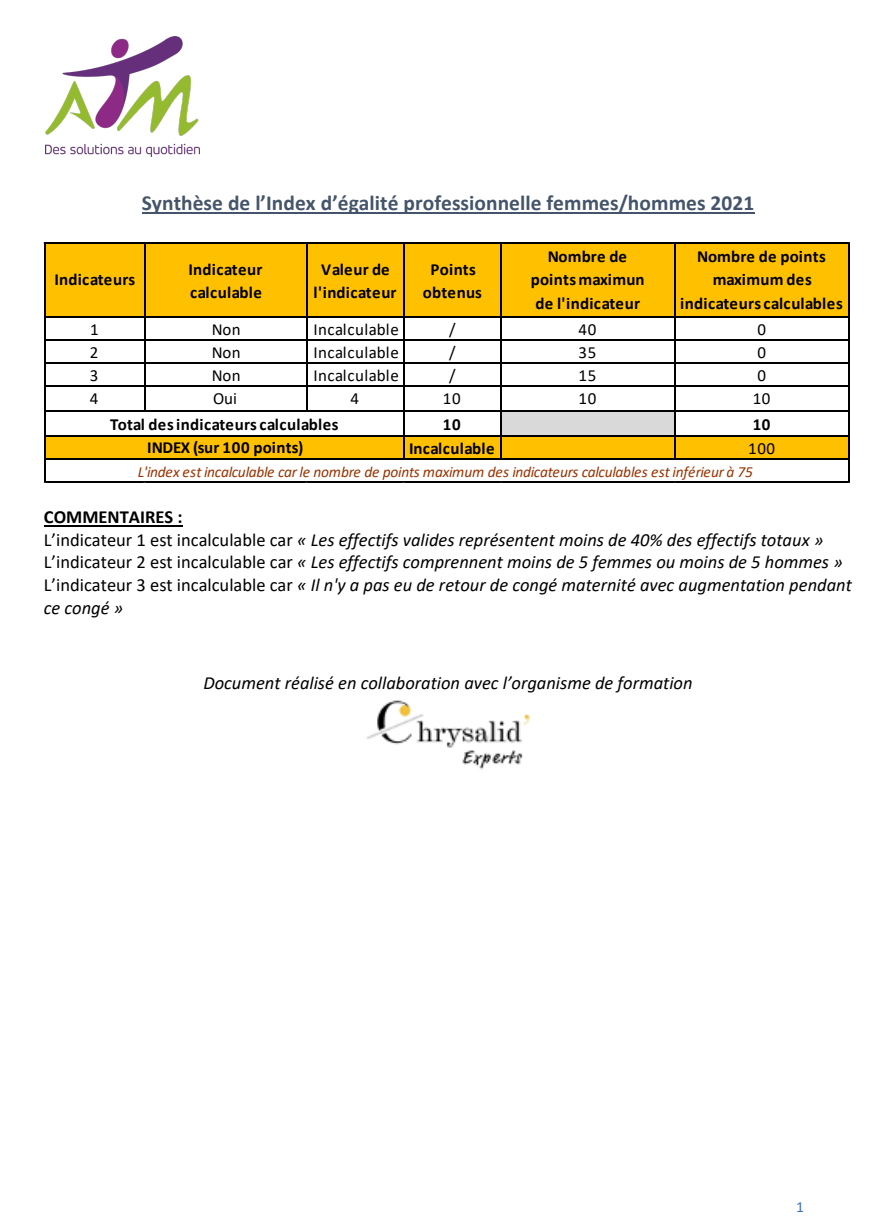
<style>
.page{position:relative;width:893px;height:1229px;background:#fff}
.page>*{position:absolute;margin:0;border:0;box-sizing:border-box;transform-origin:0 0}
.t1{font:700 21.45px "Calibri";letter-spacing:.005em;color:#44546a}
.t2{font:italic 18.45px/22.5px "Calibri";color:#000}
.t3{font:700 16.95px/23.1px "Calibri";letter-spacing:.01em;color:#000;text-align:center}
.t4{font:16.95px "Calibri";letter-spacing:.02em;color:#000}
.t5{font:15.6px "Calibri";color:#4472c4}
.t6{font:italic 15.45px "Calibri";letter-spacing:-.015em;color:#930}
.s1{font-weight:700;font-style:normal}
.s2{font-style:normal}
</style>
<div class="page">
<hr style="left:142px;top:212px;width:612px;height:2px;background:#44546a">
<hr style="left:44px;top:525px;width:139px;height:1px;background:#000">
<div style="left:45px;top:244px;width:805px;height:74px;background:#ffc000"></div>
<div style="left:500px;top:410px;width:176px;height:26px;background:#d9d9d9"></div>
<div style="left:45px;top:435px;width:805px;height:24px;background:#ffc000"></div>
<hr style="left:45px;top:242px;width:805px;height:2px;background:#000">
<hr style="left:45px;top:316px;width:805px;height:2px;background:#000">
<hr style="left:45px;top:339px;width:805px;height:2px;background:#000">
<hr style="left:45px;top:362px;width:805px;height:2px;background:#000">
<hr style="left:45px;top:385px;width:805px;height:2px;background:#000">
<hr style="left:45px;top:410px;width:805px;height:2px;background:#000">
<hr style="left:45px;top:435px;width:805px;height:1px;background:#000">
<hr style="left:45px;top:458px;width:805px;height:1px;background:#000">
<hr style="left:44px;top:242px;width:1px;height:241px;background:#000">
<hr style="left:144px;top:244px;width:1px;height:168px;background:#000">
<hr style="left:306px;top:244px;width:1px;height:168px;background:#000">
<hr style="left:403px;top:244px;width:1px;height:215px;background:#000">
<hr style="left:500px;top:244px;width:1px;height:215px;background:#000">
<hr style="left:674px;top:244px;width:2px;height:215px;background:#000">
<hr style="left:45px;top:481px;width:805px;height:2px;background:#000">
<hr style="left:848px;top:244px;width:2px;height:239px;background:#000">
<img style="left:366px;top:700px;width:164px;height:70px">
<img style="left:45px;top:36px;width:155px;height:121px">
<p class="t1" style="left:142px;top:187px;width:614px">Synthèse de l’Index d’égalité professionnelle femmes/hommes 2021</p>
<p class="t3" style="left:55px;top:268px;width:82px">Indicateurs</p>
<p class="t3" style="left:189px;top:257px;width:75px;text-align:left">Indicateur calculable</p>
<p class="t3" style="left:313px;top:257px;width:85px">Valeur de l'indicateur</p>
<p class="t3" style="left:423px;top:257px;width:61px">Points obtenus</p>
<p class="t3" style="left:531px;top:245px;width:115px">Nombre de points maximun de l'indicateur</p>
<p class="t3" style="left:680px;top:245px;width:164px">Nombre de points maximum des indicateurs calculables</p>
<p class="t4" style="left:90px;top:317px;width:10px">1</p>
<p class="t4" style="left:212px;top:317px;width:30px">Non</p>
<p class="t4" style="left:313px;top:317px;width:87px">Incalculable</p>
<p class="t4" style="left:449px;top:317px;width:8px">/</p>
<p class="t4" style="left:579px;top:317px;width:19px">40</p>
<p class="t4" style="left:757px;top:317px;width:10px">0</p>
<p class="t4" style="left:90px;top:340px;width:10px">2</p>
<p class="t4" style="left:212px;top:340px;width:30px">Non</p>
<p class="t4" style="left:313px;top:340px;width:87px">Incalculable</p>
<p class="t4" style="left:449px;top:340px;width:8px">/</p>
<p class="t4" style="left:579px;top:340px;width:19px">35</p>
<p class="t4" style="left:757px;top:340px;width:10px">0</p>
<p class="t4" style="left:90px;top:364px;width:10px">3</p>
<p class="t4" style="left:212px;top:364px;width:30px">Non</p>
<p class="t4" style="left:313px;top:364px;width:87px">Incalculable</p>
<p class="t4" style="left:449px;top:364px;width:8px">/</p>
<p class="t4" style="left:579px;top:364px;width:19px">15</p>
<p class="t4" style="left:757px;top:364px;width:10px">0</p>
<p class="t4" style="left:90px;top:387px;width:10px">4</p>
<p class="t4" style="left:213px;top:387px;width:25px">Oui</p>
<p class="t4" style="left:350px;top:387px;width:10px">4</p>
<p class="t4" style="left:443px;top:387px;width:19px">10</p>
<p class="t4" style="left:579px;top:387px;width:19px">10</p>
<p class="t4" style="left:753px;top:387px;width:19px">10</p>
<p class="t3" style="left:443px;top:413px;width:19px">10</p>
<p class="t3" style="left:753px;top:413px;width:19px">10</p>
<p class="t3" style="left:409px;top:436px;width:87px">Incalculable</p>
<p class="t4" style="left:748px;top:436px;width:29px">100</p>
<p class="t3" style="left:110px;top:413px;width:230px">Total des indicateurs calculables<br>INDEX (sur 100 points)</p>
<p class="t6" style="left:138px;top:461px;width:617px">L'index est incalculable car le nombre de points maximum des indicateurs calculables est inférieur à 75</p>
<p class="t2" style="left:44px;top:505px;width:809px"><span class="s1">COMMENTAIRES :<br></span><span class="s2">L’indicateur 1 est incalculable car</span> « Les effectifs valides représentent moins de 40% des effectifs totaux » <span class="s2">L’indicateur 2 est incalculable car</span> « Les effectifs comprennent moins de 5 femmes ou moins de 5 hommes » <span class="s2">L’indicateur 3 est incalculable car</span> « Il n'y a pas eu de retour de congé maternité avec augmentation pendant ce congé »</p>
<p class="t2" style="left:203px;top:670px;width:491px">Document réalisé en collaboration avec l’organisme de formation</p>
<p class="t5" style="left:796px;top:1195px;width:9px">1</p>
</div>
